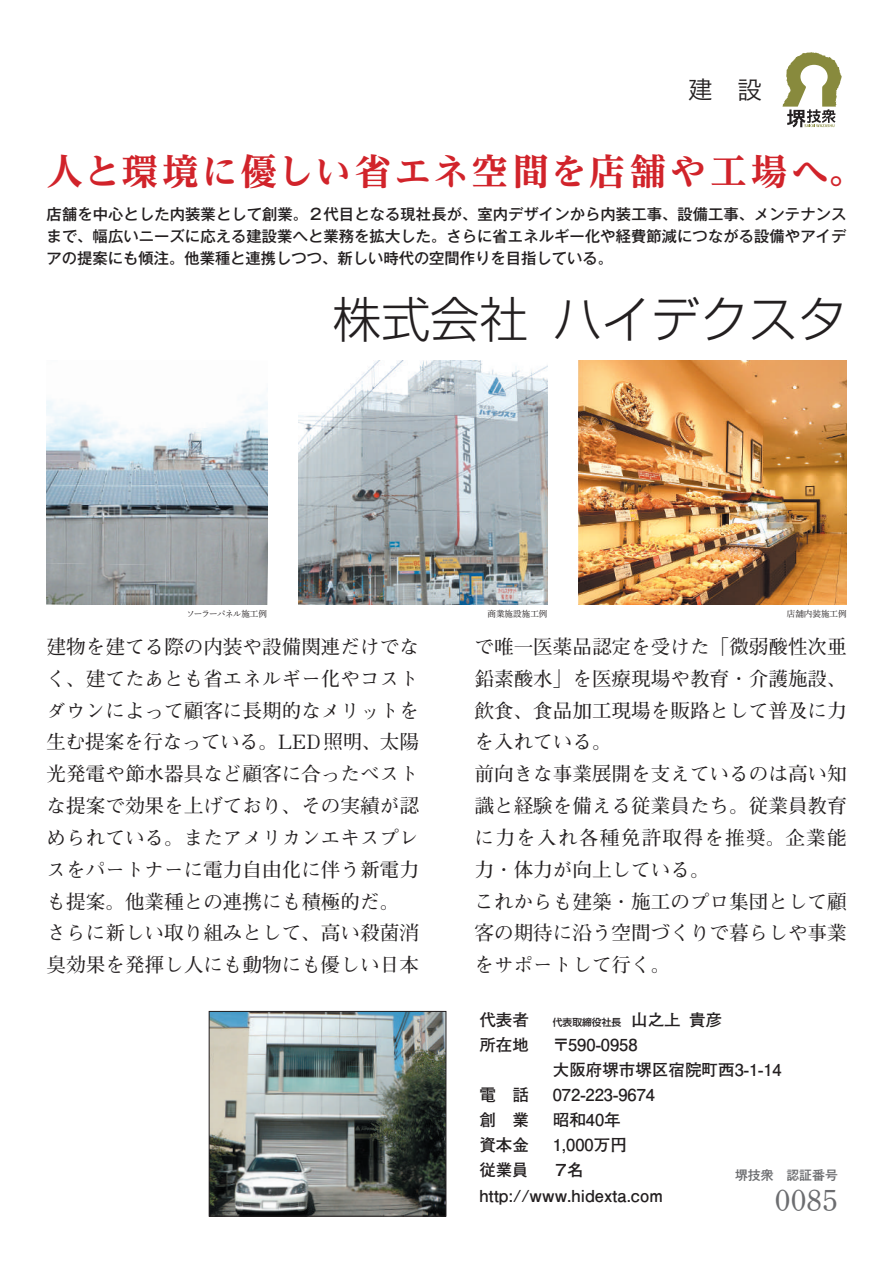
<style>
.page{position:relative;width:893px;height:1263px;background:#fff}
.page>*{position:absolute;margin:0;border:0;box-sizing:border-box;transform-origin:0 0}
.t1{font:48.9px "Shin Go Pr 6 N Light 90 pv RKSJ H";color:#231f20}
.t2{font:36.15px "Reim Yonz Pr 6 Ex Bold 90 pv RKSJ H";letter-spacing:.085em;color:#d1232a}
.t3{font:30.6px "P Shuei Min Pr 6 N L 90 pv RKSJ H";color:#6c6d70}
.t4{font:24.45px "Hira Kaku Std N W3 90 pv RKSJ H";color:#231f20}
.t5{font:19.65px/31.8px "Futo Min A101 Pr 6 N Bold 90 pv RKSJ H";color:#231f20}
.t6{font:16.5px/25px "Futo Go B101 Pr 6 N Bold 90 pv RKSJ H";color:#231f20}
.t7{font:15.3px/22px "Gothic MB101 Pr 6 N Medium 90 pv RKSJ H";color:#231f20;text-align:justify}
.t8{font:12.9px "Gothic MB101 Pr 6 N Medium 90 pv RKSJ H";color:#6c6d70}
.t9{font:9.75px "Shin Go Pr 6 N Medium 90 pv RKSJ H";color:#231f20}
.t10{font:8.55px "P Shuei Min Pr 6 N L 90 pv RKSJ H";color:#231f20}
.t11{font:8.55px "P Shuei Min Pr 6 N L 90 pv RKSJ H";letter-spacing:-.085em;color:#231f20}
.s1{font-family:"Futo Go B101 Pr 6 N Bold 90 pv RKSJ H";font-size:16.5px}
</style>
<div class="page">
<svg style="left:782px;top:52px;width:59px;height:75px"></svg>
<img style="left:578px;top:361px;width:268px;height:243px">
<img style="left:298px;top:361px;width:249px;height:243px">
<img style="left:47px;top:400px;width:120px;height:60px">
<img style="left:167px;top:401px;width:100px;height:82px">
<img style="left:47px;top:460px;width:120px;height:103px">
<img style="left:165px;top:483px;width:102px;height:121px">
<img style="left:47px;top:563px;width:119px;height:41px">
<img style="left:209px;top:1011px;width:237px;height:205px">
<p class="t4" style="left:688px;top:81px;width:75px">建　設</p>
<h2 class="t2" style="left:47px;top:157px;width:819px">人と環境に優しい省エネ空間を店舗や工場へ。</h2>
<p class="t7" style="left:47px;top:205px;width:801px">店舗を中心とした内装業として創業。２代目となる現社長が、室内デザインから内装工事、設備工事、メンテナンスまで、幅広いニーズに応える建設業へと業務を拡大した。さらに省エネルギー化や経費節減につながる設備やアイデアの提案にも傾注。他業種と連携しつつ、新しい時代の空間作りを目指している。</p>
<h1 class="t1" style="left:332px;top:301px;width:516px">株式会社 ハイデクスタ</h1>
<p class="t11" style="left:186px;top:611px;width:82px">ソーラーパネル施工例</p>
<p class="t10" style="left:487px;top:611px;width:61px">商業施設施工例</p>
<p class="t10" style="left:786px;top:611px;width:61px">店舗内装施工例</p>
<p class="t5" style="left:47px;top:633px;width:374px">建物を建てる際の内装や設備関連だけでなく、建てたあとも省エネルギー化やコストダウンによって顧客に長期的なメリットを生む提案を行なっている。LED照明、太陽光発電や節水器具など顧客に合ったベストな提案で効果を上げており、その実績が認められている。またアメリカンエキスプレスをパートナーに電力自由化に伴う新電力も提案。他業種との連携にも積極的だ。さらに新しい取り組みとして、高い殺菌消臭効果を発揮し人にも動物にも優しい日本</p>
<p class="t5" style="left:474px;top:633px;width:374px">で唯一医薬品認定を受けた「微弱酸性次亜鉛素酸水」を医療現場や教育・介護施設、飲食、食品加工現場を販路として普及に力を入れている。<br>前向きな事業展開を支えているのは高い知識と経験を備える従業員たち。従業員教育に力を入れ各種免許取得を推奨。企業能力・体力が向上している。<br>これからも建築・施工のプロ集団として顧客の期待に沿う空間づくりで暮らしや事業をサポートして行く。</p>
<p class="t6" style="left:479px;top:1009px;width:51px">代表者</p>
<p class="t9" style="left:552px;top:1019px;width:171px">代表取締役社長　<span class="s1">山之上 貴彦</span></p>
<p class="t6" style="left:479px;top:1034px;width:51px">所在地</p>
<p class="t6" style="left:552px;top:1034px;width:230px">〒590-0958<br>大阪府堺市堺区宿院町西3-1-14</p>
<p class="t6" style="left:479px;top:1085px;width:51px">電　話</p>
<p class="t6" style="left:552px;top:1085px;width:104px">072-223-9674</p>
<p class="t6" style="left:479px;top:1110px;width:51px">創　業</p>
<p class="t6" style="left:552px;top:1110px;width:69px">昭和40年</p>
<p class="t6" style="left:479px;top:1135px;width:51px">資本金</p>
<p class="t6" style="left:552px;top:1135px;width:76px">1,000万円</p>
<p class="t6" style="left:479px;top:1160px;width:50px">従業員</p>
<p class="t6" style="left:479px;top:1160px;width:185px;text-align:center">７名http://www.hidexta.com</p>
<p class="t8" style="left:735px;top:1171px;width:104px">堺技衆　認証番号</p>
<h3 class="t3" style="left:775px;top:1189px;width:64px">0085</h3>
</div>
